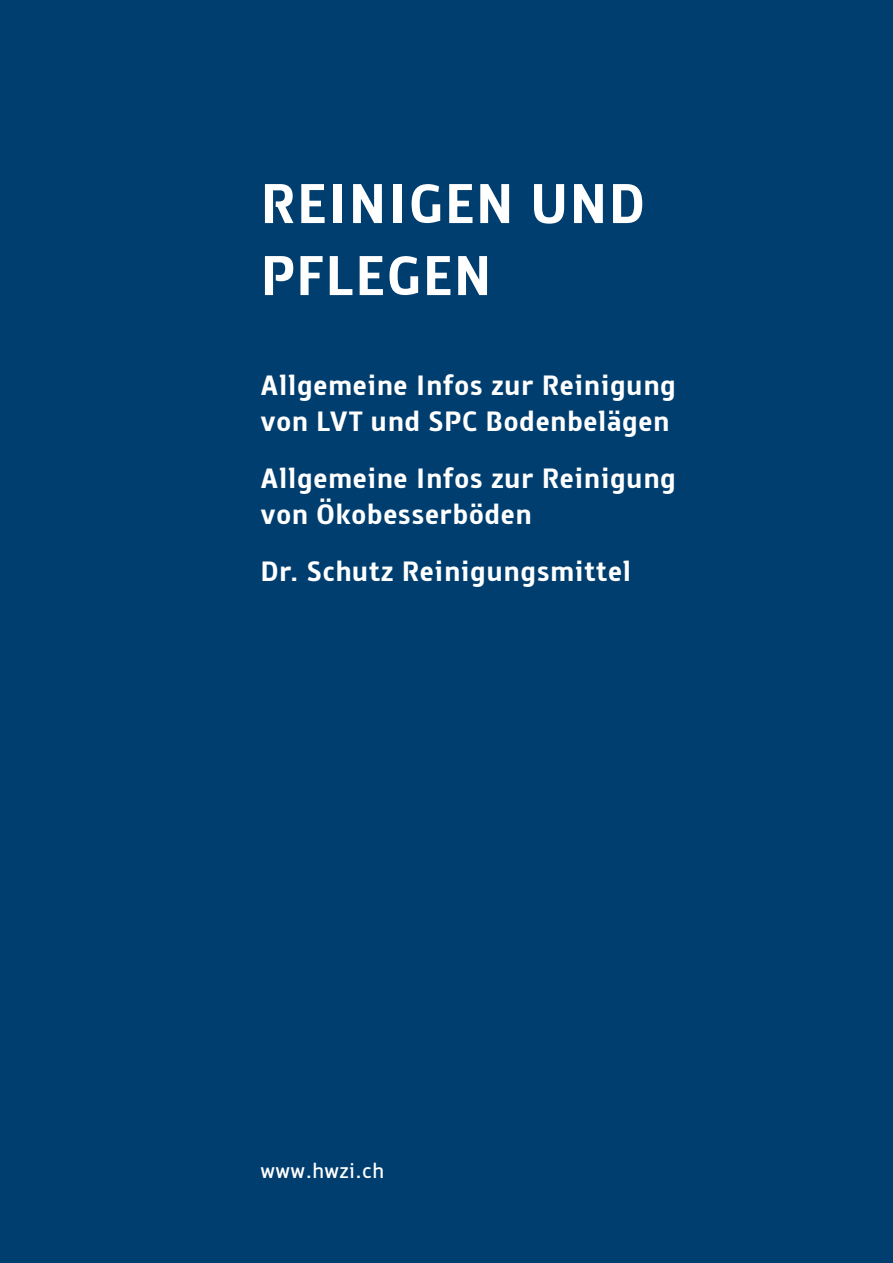
<style>
.page{position:relative;width:893px;height:1263px;background:#003e6f}
.page>*{position:absolute;margin:0;border:0;box-sizing:border-box;transform-origin:0 0}
.t1{font:700 60px/72px "Knight Sans";letter-spacing:.02em;color:#fff}
.t2{font:700 30px/36px "Knight Sans";letter-spacing:.02em;color:#fff}
.t3{font:22.5px "Knight Sans";letter-spacing:.02em;color:#fff}
</style>
<div class="page">
<h1 class="t1" style="left:260px;top:167px;width:386px">REINIGEN UND<br>PFLEGEN</h1>
<p class="t2" style="left:260px;top:367px;width:417px">Allgemeine Infos zur Reinigung von LVT und SPC Bodenbelägen</p>
<p class="t2" style="left:260px;top:460px;width:417px">Allgemeine Infos zur Reinigung von Ökobesserböden</p>
<p class="t2" style="left:260px;top:553px;width:372px">Dr. Schutz Reinigungsmittel</p>
<p class="t3" style="left:261px;top:1158px;width:125px">www.hwzi.ch</p>
</div>
